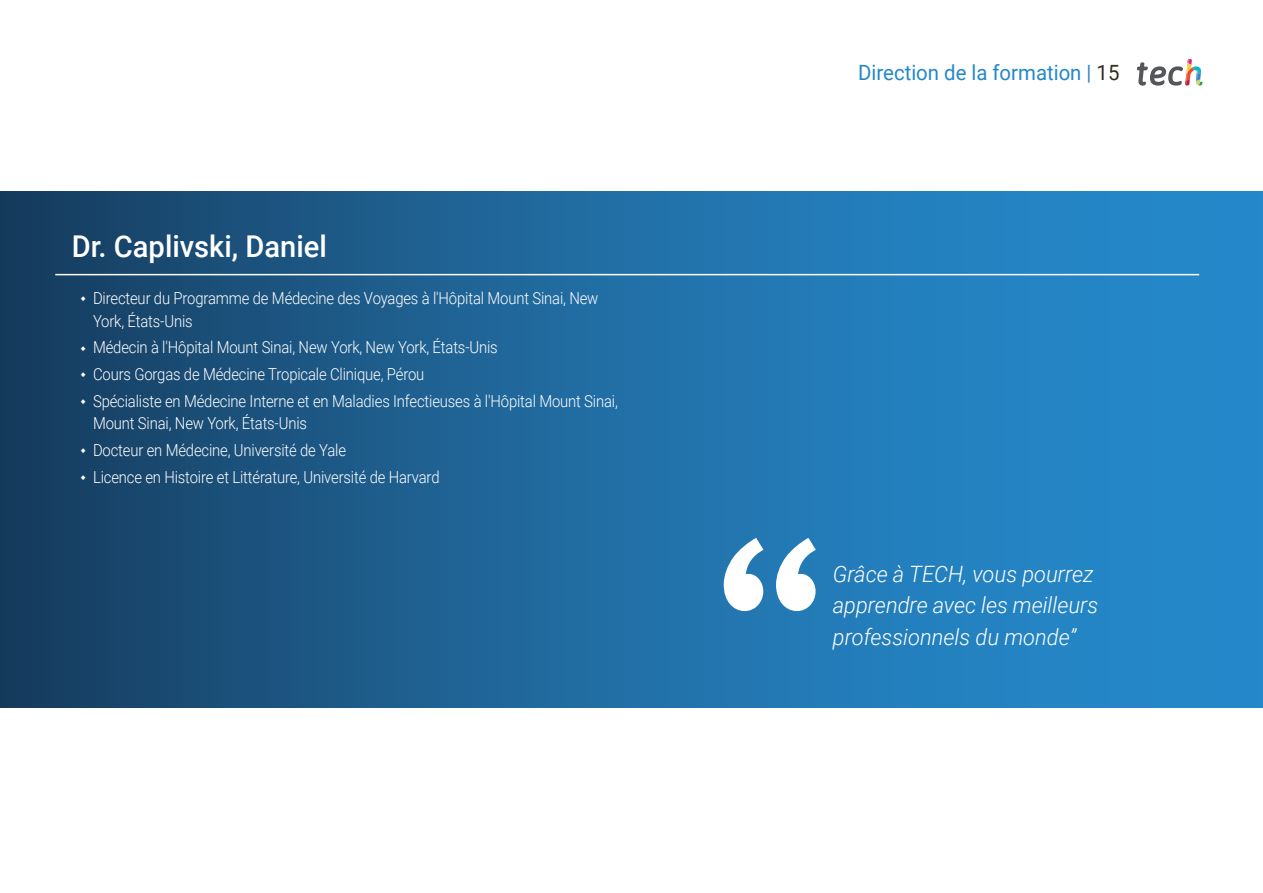
<style>
.page{position:relative;width:1263px;height:893px;background:#fff}
.page>*{position:absolute;margin:0;border:0;box-sizing:border-box;transform-origin:0 0}
.t1{font:500 30px "Roboto";color:#fff}
.t2{font:italic 300 22.5px/31.5px "Roboto";color:#fff}
.t3{font:21px "Roboto";color:#2488c9}
.t4{font:300 16.5px/26.7px "Roboto";letter-spacing:-.01em;color:#fff;scale:.9 1}
.s1{color:#312e20}
</style>
<div class="page">
<div style="left:0;top:192px;width:1263px;height:516px;background:linear-gradient(to right,#184267,#2793d9)"></div>
<hr style="left:55px;top:274px;width:1144px;height:1px;background:#fff">
<svg style="left:724px;top:538px;width:92px;height:73px"></svg>
<svg style="left:1137px;top:59px;width:65px;height:27px"></svg>
<svg style="left:81px;top:296px;width:5px;height:5px"></svg>
<svg style="left:81px;top:346px;width:5px;height:5px"></svg>
<svg style="left:81px;top:372px;width:5px;height:5px"></svg>
<svg style="left:81px;top:399px;width:5px;height:5px"></svg>
<svg style="left:81px;top:448px;width:5px;height:5px"></svg>
<svg style="left:81px;top:475px;width:5px;height:5px"></svg>
<h1 class="t1" style="left:72px;top:226px;width:257px">Dr. Caplivski, Daniel</h1>
<p class="t4" style="left:93px;top:286px;width:563px;line-height:22.5px">Directeur du Programme de Médecine des Voyages à l'Hôpital Mount Sinai, New<br>York, États-Unis</p>
<p class="t4" style="left:93px;top:333px;width:585px">Médecin à l'Hôpital Mount Sinai, New York, New York, États-Unis<br>Cours Gorgas de Médecine Tropicale Clinique, Pérou<br>Spécialiste en Médecine Interne et en Maladies Infectieuses à l'Hôpital Mount Sinai,</p>
<p class="t4" style="left:93px;top:409px;width:387px">Mount Sinai, New York, États-Unis<br>Docteur en Médecine, Université de Yale<br>Licence en Histoire et Littérature, Université de Harvard</p>
<p class="t3" style="left:858px;top:57px;width:263px">Direction de la formation | <span class="s1">15</span></p>
<h2 class="t2" style="left:833px;top:557px;width:267px">Grâce à TECH, vous pourrez apprendre avec les meilleurs professionnels du monde”</h2>
</div>
